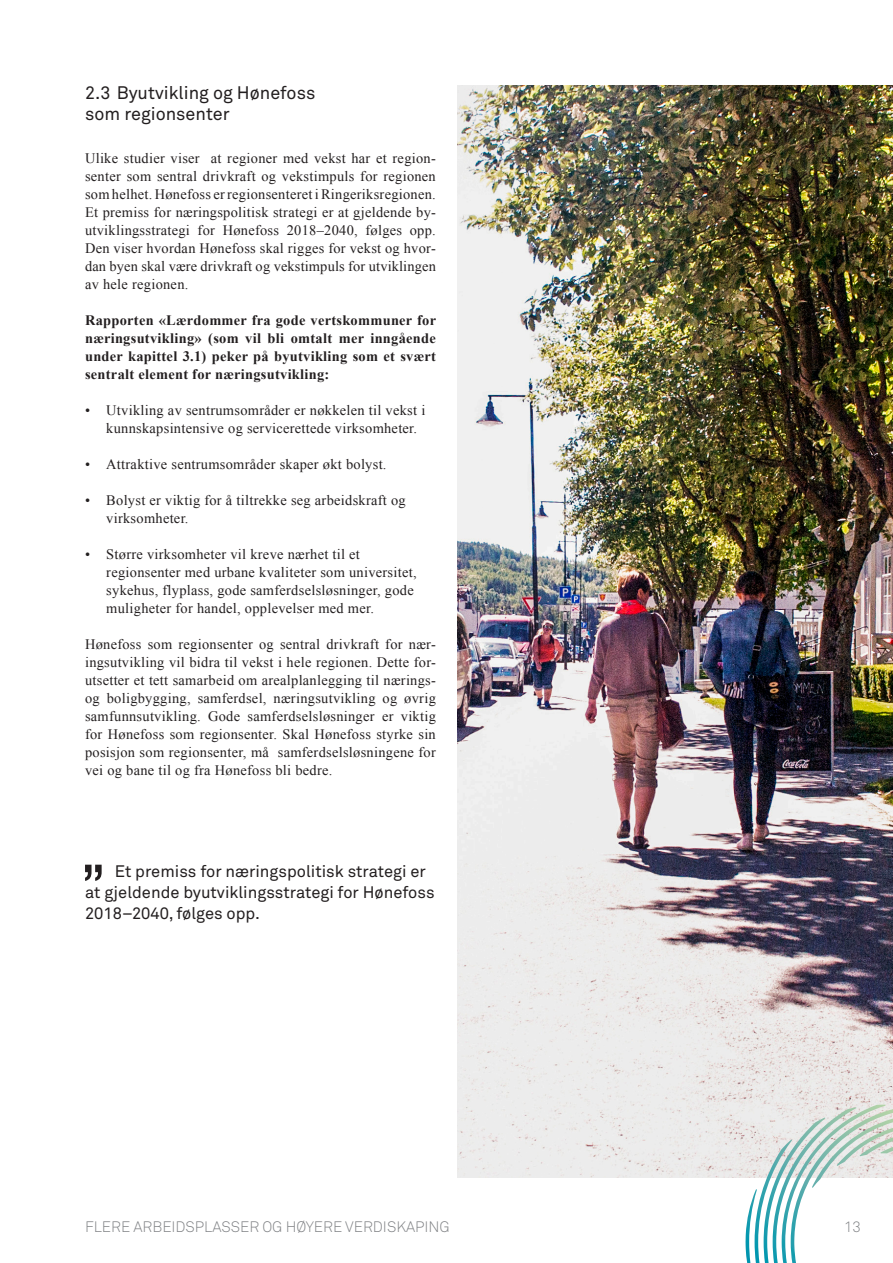
<style>
.page{position:relative;width:893px;height:1263px;background:#fff}
.page>*{position:absolute;margin:0;border:0;box-sizing:border-box;transform-origin:0 0}
.HEADING_LITEN__SORT{font:18px "Akkurat";color:#231f20}
.SITAT{font:16.5px/21px "Akkurat";color:#231f20}
.t1{font:300 15px "Akkurat";color:#808285}
.BRØDTEXT_UTEN{font:14.4px/18px "Times New Roman";letter-spacing:.02em;color:#231f20;text-align:justify}
.PUNKTLISTE_BRØD{font:14.4px/18px "Times New Roman";letter-spacing:.02em;color:#231f20}
.BRØDTEXT_UTEN-2{font:700 14.4px/18px "Times New Roman";letter-spacing:.02em;color:#231f20;text-align:justify}
</style>
<div class="page">
<img style="left:457px;top:85px;width:436px;height:1093px">
<svg style="left:85px;top:865px;width:17px;height:16px"></svg>
<svg style="left:746px;top:1104px;width:147px;height:159px"></svg>
<p class="HEADING_LITEN__SORT" style="left:85px;top:82px;width:232px">2.3 Byutvikling og Hønefoss</p>
<p class="HEADING_LITEN__SORT" style="left:85px;top:103px;width:146px">som regionsenter</p>
<p class="BRØDTEXT_UTEN" style="left:85px;top:149px;width:352px">Ulike studier viser at regioner med vekst har et region&shy;senter som sentral drivkraft og vekstimpuls for regionen som helhet. Hønefoss er regionsenteret i Ringeriksregionen.<br>Et premiss for næringspolitisk strategi er at gjeldende by&shy;utviklingsstrategi for Hønefoss 2018–2040, følges opp.<br>Den viser hvordan Hønefoss skal rigges for vekst og hvor&shy;dan byen skal være drivkraft og vekstimpuls for utviklingen av hele regionen.</p>
<p class="BRØDTEXT_UTEN-2" style="left:85px;top:311px;width:353px">Rapporten «Lærdommer fra gode vertskommuner for næringsutvikling» (som vil bli omtalt mer inngående under kapittel 3.1) peker på byutvikling som et svært sentralt element for næringsutvikling:</p>
<p class="PUNKTLISTE_BRØD" style="left:106px;top:401px;width:321px;text-indent:-21px">• Utvikling av sentrumsområder er nøkkelen til vekst i kunnskapsintensive og servicerettede virksomheter.</p>
<p class="PUNKTLISTE_BRØD" style="left:85px;top:455px;width:303px">• Attraktive sentrumsområder skaper økt bolyst.</p>
<p class="PUNKTLISTE_BRØD" style="left:106px;top:491px;width:301px;text-indent:-21px">• Bolyst er viktig for å tiltrekke seg arbeidskraft og virksomheter.</p>
<p class="PUNKTLISTE_BRØD" style="left:106px;top:545px;width:312px;text-indent:-21px">• Større virksomheter vil kreve nærhet til et regionsenter med urbane kvaliteter som universitet, sykehus, flyplass, gode samferdselsløsninger, gode muligheter for handel, opplevelser med mer.</p>
<p class="BRØDTEXT_UTEN" style="left:85px;top:635px;width:352px">Hønefoss som regionsenter og sentral drivkraft for nær&shy;ingsutvikling vil bidra til vekst i hele regionen. Dette for&shy;utsetter et tett samarbeid om arealplanlegging til nærings&shy;og boligbygging, samferdsel, næringsutvikling og øvrig samfunnsutvikling. Gode samferdselsløsninger er viktig for Hønefoss som regionsenter. Skal Hønefoss styrke sin posisjon som regionsenter, må samferdselsløsningene for vei og bane til og fra Hønefoss bli bedre.</p>
<p class="SITAT" style="left:85px;top:861px;width:351px;text-indent:30px">Et premiss for næringspolitisk strategi er at gjeldende byutviklingsstrategi for Hønefoss<br>2018–2040, følges opp.</p>
<p class="t1" style="left:85px;top:1218px;width:366px">FLERE ARBEIDSPLASSER OG HØYERE VERDISKAPING</p>
<p class="t1" style="left:844px;top:1218px;width:19px">13</p>
</div>
